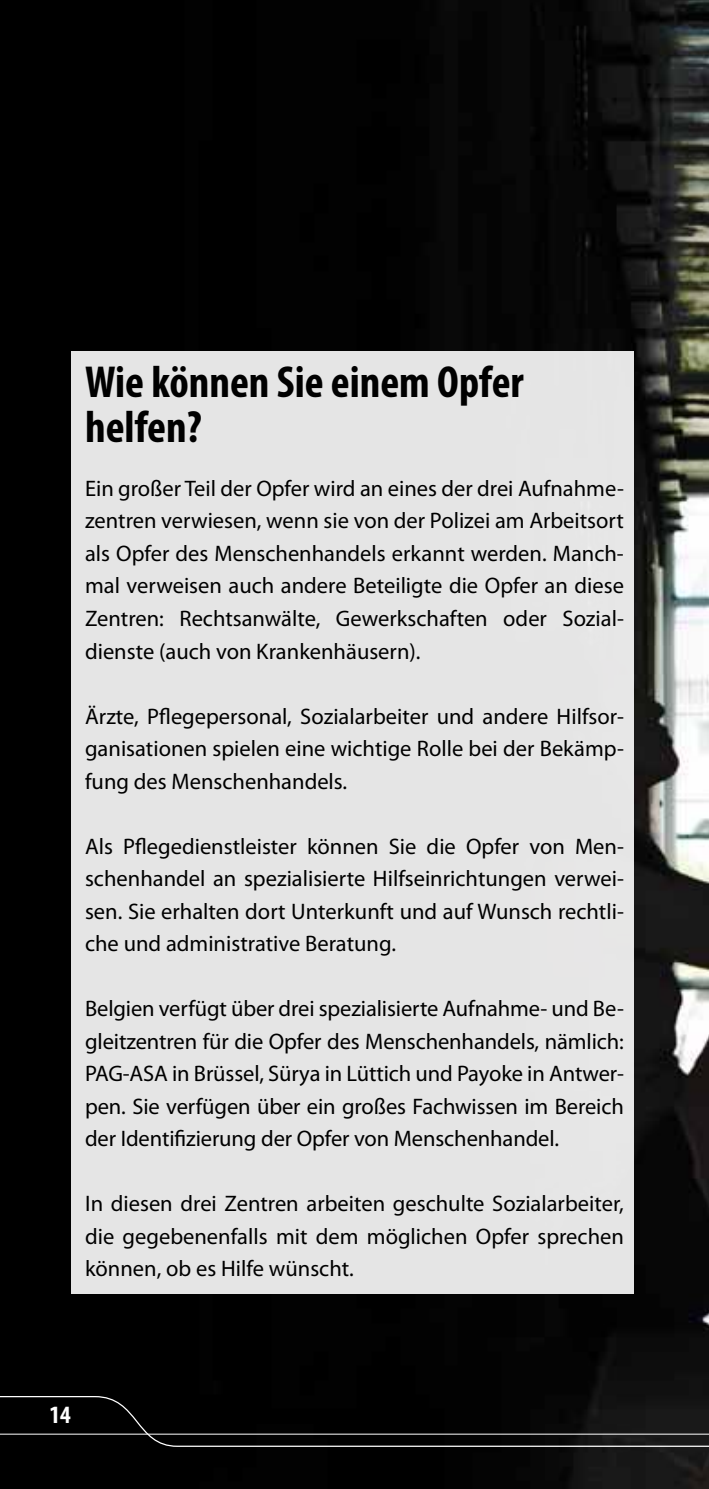
<style>
.page{position:relative;width:709px;height:1489px;background:#fff}
.page>*{position:absolute;margin:0;border:0;box-sizing:border-box;transform-origin:0 0}
.t1{font:700 condensed 45px/45px "Myriad Pro";color:#000}
.t2{font:700 condensed 25px "Myriad Pro";color:#fff}
.t3{font:22.5px/32.5px "Myriad Pro";color:#000;text-align:justify}
</style>
<div class="page">
<img style="left:0;top:0;width:709px;height:1488px">
<svg style="left:0;top:1395px;width:709px;height:52px;background:#0f0f0f"></svg>
<div style="left:71px;top:351px;width:562px;height:941px;background:#e5e5e5"></div>
<h1 class="t1" style="left:85px;top:359px;width:440px">Wie können Sie einem Opfer helfen?</h1>
<p class="t3" style="left:85px;top:472px;width:540px">Ein großer Teil der Opfer wird an eines der drei Aufnahme&shy;zentren verwiesen, wenn sie von der Polizei am Arbeitsort als Opfer des Menschenhandels erkannt werden. Manch&shy;mal verweisen auch andere Beteiligte die Opfer an diese Zentren: Rechtsanwälte, Gewerkschaften oder Sozial&shy;dienste (auch von Krankenhäusern).</p>
<p class="t3" style="left:85px;top:699px;width:540px">Ärzte, Pflegepersonal, Sozialarbeiter und andere Hilfsor&shy;ganisationen spielen eine wichtige Rolle bei der Bekämp&shy;fung des Menschenhandels.</p>
<p class="t3" style="left:85px;top:829px;width:540px">Als Pflegedienstleister können Sie die Opfer von Men&shy;schenhandel an spezialisierte Hilfseinrichtungen verwei&shy;sen. Sie erhalten dort Unterkunft und auf Wunsch rechtli&shy;che und administrative Beratung.</p>
<p class="t3" style="left:85px;top:991px;width:540px">Belgien verfügt über drei spezialisierte Aufnahme- und Be&shy;gleitzentren für die Opfer des Menschenhandels, nämlich:<br>PAG-ASA in Brüssel, Sürya in Lüttich und Payoke in Antwer&shy;pen. Sie verfügen über ein großes Fachwissen im Bereich der Identifizierung der Opfer von Menschenhandel.</p>
<p class="t3" style="left:85px;top:1186px;width:540px">In diesen drei Zentren arbeiten geschulte Sozialarbeiter, die gegebenenfalls mit dem möglichen Opfer sprechen können, ob es Hilfe wünscht.</p>
<p class="t2" style="left:50px;top:1398px;width:23px">14</p>
</div>
